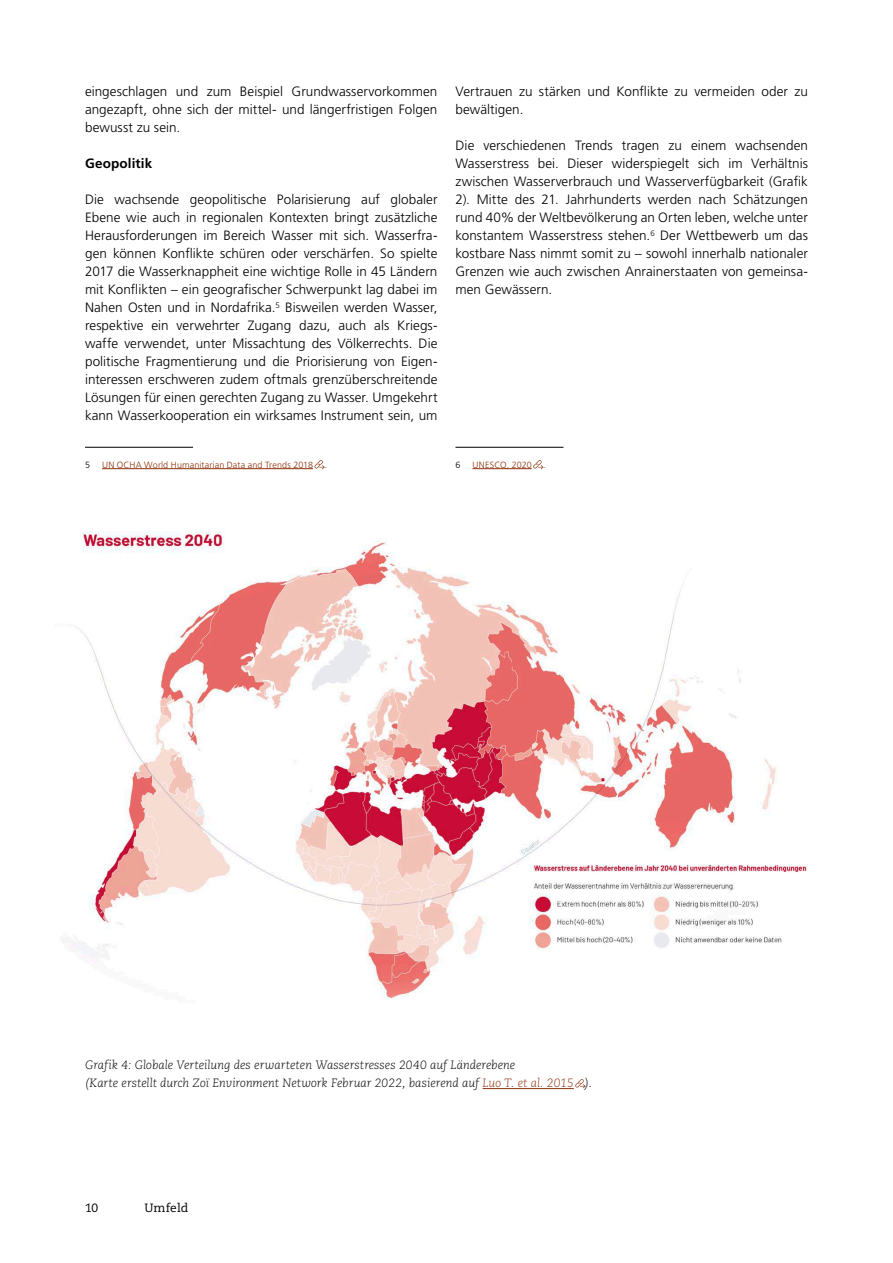
<style>
.page{position:relative;width:893px;height:1263px;background:#fff}
.page>*{position:absolute;margin:0;border:0;box-sizing:border-box;transform-origin:0 0}
._4_Lauftext_9pt{font:300 13.5px/18px "Frutiger LT Pro";letter-spacing:.005em;color:#000;text-align:justify}
._4_Lauftext_9pt-2{font:700 13.5px "Frutiger LT Pro";letter-spacing:.01em;color:#000}
._4_Legende{font:italic 300 12px/18px "Caecilia";color:#000}
.t1{font:12px "PMN Caecilia 55 Roman";letter-spacing:.005em;color:#000}
._4_Fussnote{font:300 9px "Frutiger LT Pro";letter-spacing:.015em;color:#8e320c}
._4_Fussnote-2{font:300 9px "Frutiger LT Pro";color:#000}
.s1{color:#8e320c}
</style>
<div class="page">
<img style="left:61px;top:531px;width:746px;height:469px">
<hr style="left:85px;top:447px;width:108px;height:1px;background:#000">
<hr style="left:102px;top:468px;width:211px;height:1px;background:#8e320c">
<svg style="left:314px;top:460px;width:11px;height:9px"></svg>
<hr style="left:455px;top:447px;width:108px;height:1px;background:#000">
<hr style="left:472px;top:468px;width:60px;height:1px;background:#8e320c">
<svg style="left:533px;top:460px;width:10px;height:9px"></svg>
<hr style="left:483px;top:1088px;width:91px;height:1px;background:#8e320c">
<svg style="left:575px;top:1079px;width:11px;height:9px"></svg>
<p class="_4_Lauftext_9pt" style="left:85px;top:83px;width:354px">eingeschlagen und zum Beispiel Grundwasservorkommen angezapft, ohne sich der mittel- und längerfristigen Folgen bewusst zu sein.</p>
<p class="_4_Lauftext_9pt-2" style="left:85px;top:156px;width:69px">Geopolitik</p>
<p class="_4_Lauftext_9pt" style="left:85px;top:191px;width:354px">Die wachsende geopolitische Polarisierung auf globaler Ebene wie auch in regionalen Kontexten bringt zusätzliche Herausforderungen im Bereich Wasser mit sich. Wasserfra&shy;gen können Konflikte schüren oder verschärfen. So spielte 2017 die Wasserknappheit eine wichtige Rolle in 45 Ländern mit Konflikten – ein geografischer Schwerpunkt lag dabei im Nahen Osten und in Nordafrika.<sup>5</sup> Bisweilen werden Wasser, respektive ein verwehrter Zugang dazu, auch als Kriegs&shy;waffe verwendet, unter Missachtung des Völkerrechts. Die politische Fragmentierung und die Priorisierung von Eigen&shy;interessen erschweren zudem oftmals grenzüberschreitende Lösungen für einen gerechten Zugang zu Wasser. Umgekehrt kann Wasserkooperation ein wirksames Instrument sein, um</p>
<p class="_4_Fussnote-2" style="left:85px;top:459px;width:7px">5</p>
<p class="_4_Fussnote" style="left:102px;top:459px;width:212px">UN OCHA World Humanitarian Data and Trends 2018</p>
<p class="_4_Fussnote" style="left:325px;top:459px;width:4px">.</p>
<p class="_4_Lauftext_9pt" style="left:455px;top:83px;width:354px">Vertrauen zu stärken und Konflikte zu vermeiden oder zu bewältigen.</p>
<p class="_4_Lauftext_9pt" style="left:455px;top:137px;width:354px">Die verschiedenen Trends tragen zu einem wachsenden Wasserstress bei. Dieser widerspiegelt sich im Verhältnis zwischen Wasserverbrauch und Wasserverfügbarkeit (Grafik 2). Mitte des 21. Jahrhunderts werden nach Schätzungen rund 40% der Weltbevölkerung an Orten leben, welche unter konstantem Wasserstress stehen.<sup>6</sup> Der Wettbewerb um das kostbare Nass nimmt somit zu – sowohl innerhalb nationaler Grenzen wie auch zwischen Anrainerstaaten von gemeinsa&shy;men Gewässern.</p>
<p class="_4_Fussnote-2" style="left:455px;top:459px;width:7px">6</p>
<p class="_4_Fussnote" style="left:472px;top:459px;width:61px">UNESCO, 2020</p>
<p class="_4_Fussnote" style="left:543px;top:459px;width:4px">.</p>
<p class="_4_Legende" style="left:85px;top:1056px;width:509px">Grafik 4: Globale Verteilung des erwarteten Wasserstresses 2040 auf Länderebene<br>(Karte erstellt durch Zoï Environment Network Februar 2022, basierend auf <span class="s1">Luo T. et al. 2015</span> ).</p>
<p class="t1" style="left:85px;top:1201px;width:15px">10</p>
<p class="t1" style="left:145px;top:1201px;width:45px">Umfeld</p>
</div>
